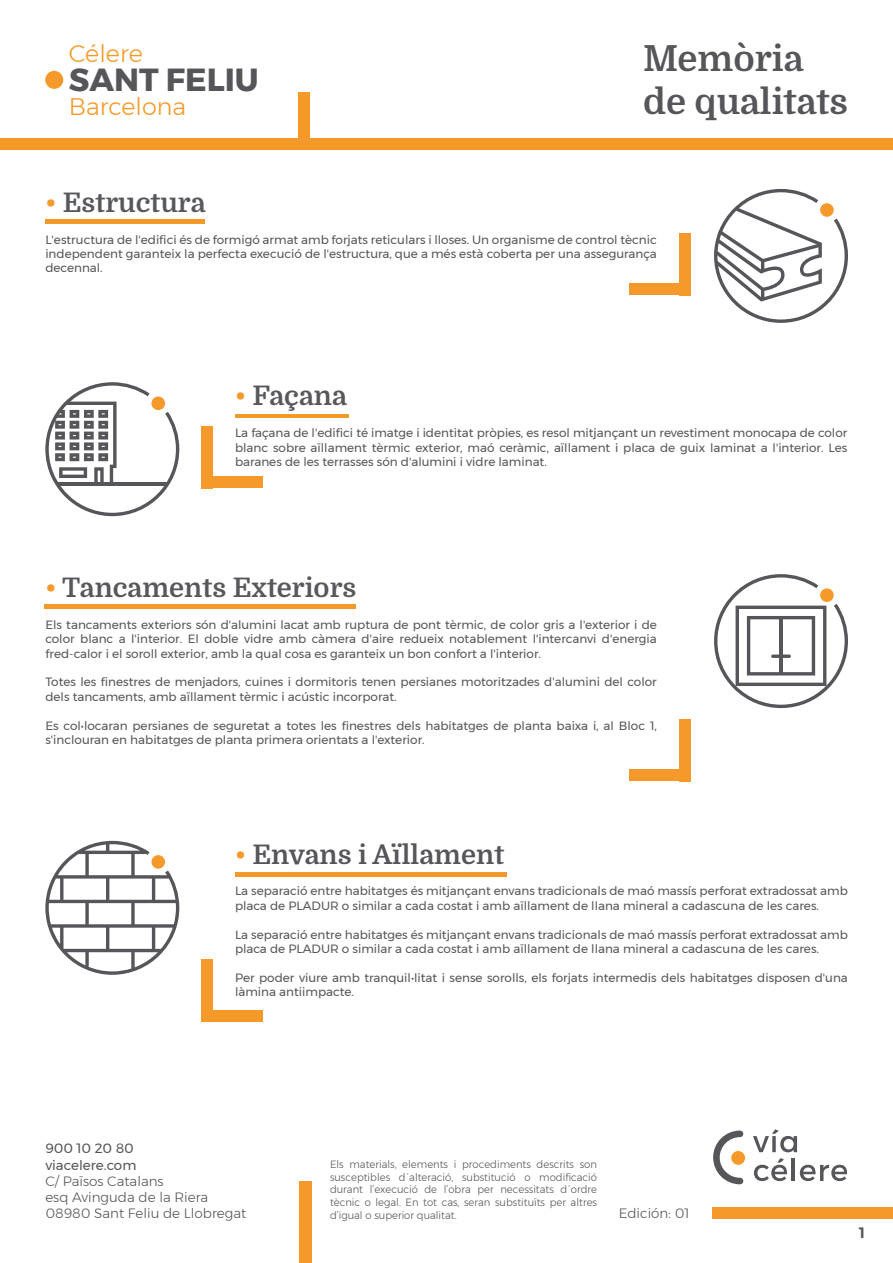
<style>
.page{position:relative;width:893px;height:1263px;background:#fff}
.page>*{position:absolute;margin:0;border:0;box-sizing:border-box;transform-origin:0 0}
.t1{font:700 36px/43.2px "Domine";color:#56565a}
.t2{font:700 31.95px "Montserrat";color:#56565a}
.t3{font:700 27px "Domine";color:#58585c}
.t4{font:700 27px "Domine";color:#56565a}
.t5{font:300 23.85px "Montserrat";color:#f59a2a}
.t6{font:600 15px "Montserrat";color:#56565a}
.t7{font:300 13.5px/16.2px "Montserrat";color:#56565a}
.t8{font:13.5px/16.2px "Montserrat";color:#56565a}
.t9{font:12px/14.4px "Montserrat";color:#56565a}
.t10{font:300 10.5px/12.6px "Montserrat";color:#56565a;text-align:justify;scale:.95 1}
.s1{color:#f59a2a}
</style>
<div class="page">
<div style="left:45px;top:219px;width:160px;height:5px;background:#f59a2a"></div>
<div style="left:629px;top:284px;width:62px;height:11px;background:#f59a2a"></div>
<div style="left:679px;top:233px;width:12px;height:62px;background:#f59a2a"></div>
<div style="left:201px;top:426px;width:12px;height:62px;background:#f59a2a"></div>
<div style="left:201px;top:477px;width:62px;height:11px;background:#f59a2a"></div>
<div style="left:201px;top:960px;width:12px;height:62px;background:#f59a2a"></div>
<div style="left:201px;top:1010px;width:62px;height:12px;background:#f59a2a"></div>
<hr style="left:235px;top:414px;width:113px;height:3px;background:#f59a2a">
<hr style="left:235px;top:872px;width:272px;height:4px;background:#f59a2a">
<svg style="left:45px;top:382px;width:134px;height:134px"></svg>
<svg style="left:45px;top:841px;width:134px;height:134px"></svg>
<svg style="left:714px;top:189px;width:134px;height:134px"></svg>
<hr style="left:45px;top:605px;width:311px;height:4px;background:#f59a2a">
<div style="left:629px;top:770px;width:62px;height:11px;background:#f59a2a"></div>
<div style="left:679px;top:719px;width:12px;height:62px;background:#f59a2a"></div>
<svg style="left:714px;top:574px;width:134px;height:134px"></svg>
<div style="left:820px;top:588px;width:14px;height:14px;background:#f59a2a;border-radius:50%"></div>
<hr style="left:779px;top:618px;width:4px;height:55px;background:#56565a">
<svg style="left:771px;top:654px;width:20px;height:4px"></svg>
<svg style="left:753px;top:1129px;width:44px;height:23px"></svg>
<svg style="left:754px;top:1158px;width:33px;height:23px"></svg>
<hr style="left:792px;top:1158px;width:3px;height:23px;background:#56565a">
<svg style="left:800px;top:1165px;width:47px;height:16px"></svg>
<div style="left:731px;top:1151px;width:14px;height:14px;background:#f59a2a;border-radius:50%"></div>
<svg style="left:713px;top:1130px;width:30px;height:54px"></svg>
<div style="left:0;top:138px;width:893px;height:11px;background:#f59a2a"></div>
<div style="left:298px;top:92px;width:11px;height:47px;background:#f59a2a"></div>
<div style="left:712px;top:1207px;width:181px;height:11px;background:#f59a2a"></div>
<div style="left:45px;top:71px;width:18px;height:18px;background:#f59a2a;border-radius:50%"></div>
<div style="left:300px;top:1181px;width:12px;height:82px;background:#f59a2a"></div>
<h3 class="t5" style="left:69px;top:36px;width:75px">Célere</h3>
<h3 class="t5" style="left:69px;top:89px;width:119px">Barcelona</h3>
<h2 class="t2" style="left:69px;top:54px;width:191px">SANT FELIU</h2>
<h1 class="t1" style="left:643px;top:38px;width:207px">Memòria de qualitats</h1>
<h3 class="t3" style="left:45px;top:188px;width:162px"><span class="s1">•</span> Estructura</h3>
<p class="t9" style="left:45px;top:232px;width:613px;text-align:justify">L'estructura de l'edifici és de formigó armat amb forjats reticulars i lloses. Un organisme de control tècnic independent garanteix la perfecta execució de l'estructura, que a més està coberta per una assegurança decennal.</p>
<h3 class="t3" style="left:235px;top:381px;width:113px"><span class="s1">•</span> Façana</h3>
<p class="t9" style="left:235px;top:426px;width:614px;text-align:justify">La façana de l'edifici té imatge i identitat pròpies, es resol mitjançant un revestiment monocapa de color blanc sobre aïllament tèrmic exterior, maó ceràmic, aïllament i placa de guix laminat a l'interior. Les baranes de les terrasses són d'alumini i vidre laminat.</p>
<h3 class="t3" style="left:45px;top:573px;width:313px"><span class="s1">•</span> Tancaments Exteriors</h3>
<p class="t9" style="left:45px;top:617px;width:613px;text-align:justify">Els tancaments exteriors són d'alumini lacat amb ruptura de pont tèrmic, de color gris a l'exterior i de color blanc a l'interior. El doble vidre amb càmera d'aire redueix notablement l'intercanvi d'energia fred-calor i el soroll exterior, amb la qual cosa es garanteix un bon confort a l'interior.</p>
<p class="t9" style="left:45px;top:675px;width:613px">Totes les finestres de menjadors, cuines i dormitoris tenen persianes motoritzades d'alumini del color dels tancaments, amb aïllament tèrmic i acústic incorporat.</p>
<p class="t9" style="left:45px;top:718px;width:613px">Es col•locaran persianes de seguretat a totes les finestres dels habitatges de planta baixa i, al Bloc 1, s'inclouran en habitatges de planta primera orientats a l'exterior.</p>
<h3 class="t4" style="left:235px;top:840px;width:271px"><span class="s1">•</span> Envans i Aïllament</h3>
<p class="t9" style="left:235px;top:884px;width:614px">La separació entre habitatges és mitjançant envans tradicionals de maó massís perforat extradossat amb placa de PLADUR o similar a cada costat i amb aïllament de llana mineral a cadascuna de les cares.</p>
<p class="t9" style="left:235px;top:927px;width:614px">La separació entre habitatges és mitjançant envans tradicionals de maó massís perforat extradossat amb placa de PLADUR o similar a cada costat i amb aïllament de llana mineral a cadascuna de les cares.</p>
<p class="t9" style="left:235px;top:970px;width:614px">Per poder viure amb tranquil•litat i sense sorolls, els forjats intermedis dels habitatges disposen d'una làmina antiimpacte.</p>
<p class="t8" style="left:45px;top:1140px;width:93px">900 10 20 80 viacelere.com</p>
<p class="t7" style="left:45px;top:1173px;width:203px">C/ Països Catalans<br>esq Avinguda de la Riera<br>08980 Sant Feliu de Llobregat</p>
<p class="t10" style="left:330px;top:1158px;width:283px">Els materials, elements i procediments descrits son susceptibles d´alteració, substitució o modificació durant l’execució de l’obra per necessitats d´ordre tècnic o legal. En tot cas, seran substituïts per altres d’igual o superior qualitat.</p>
<p class="t7" style="left:619px;top:1205px;width:72px">Edición: 01</p>
<p class="t6" style="left:859px;top:1221px;width:7px">1</p>
</div>
